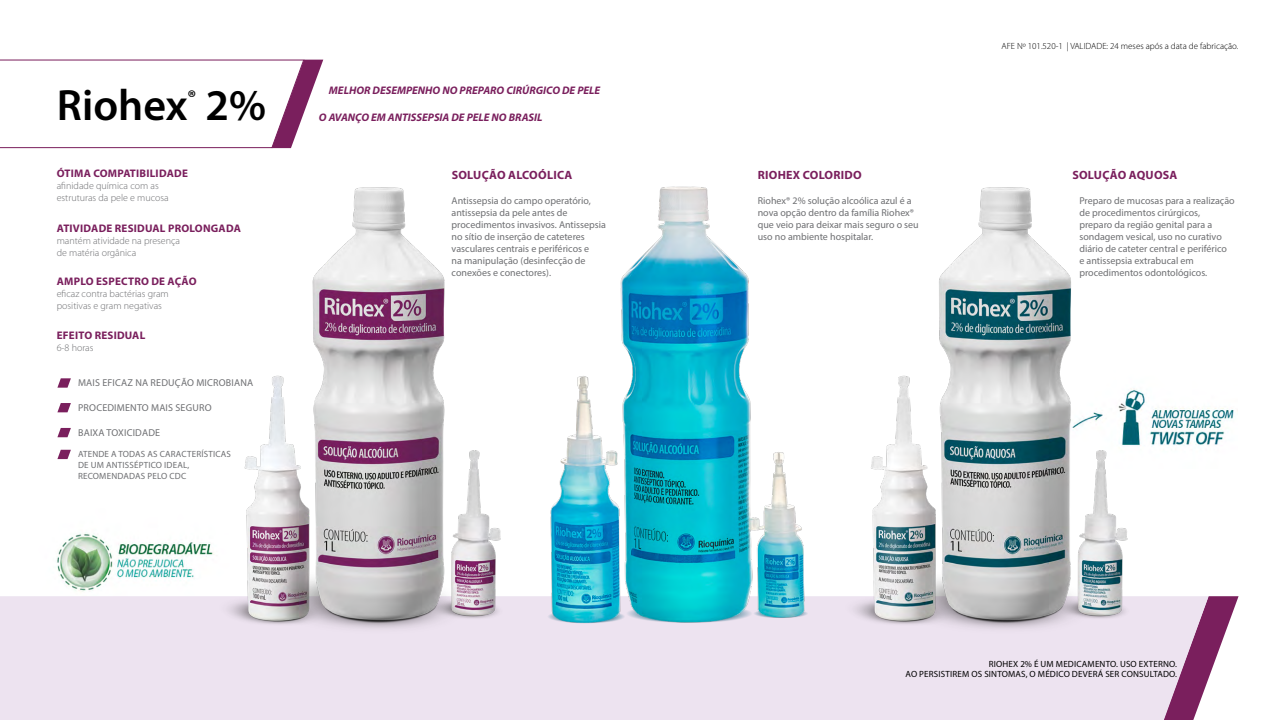
<style>
.page{position:relative;width:1281px;height:720px;background:#fff}
.page>*{position:absolute;margin:0;border:0;box-sizing:border-box;transform-origin:0 0}
.t1{font:600 44px "Myriad Pro";color:#000}
.t2{font:700 12px "Myriad Pro";letter-spacing:.02em;color:#7a1f5d}
.t3{font:700 11px "Myriad Pro";letter-spacing:.02em;color:#7a1f5d}
.t4{font:italic 700 11px "Myriad Pro";color:#7a1f5d}
.t5{font:10px/12px "Myriad Pro";color:#6e6f72}
.t6{font:300 10px/12px "Myriad Pro";color:#6e6f72}
.t7{font:10px "Myriad Pro";letter-spacing:.02em;color:#6e6f72}
.t8{font:9px/10.8px "Myriad Pro";letter-spacing:.02em;color:#000;text-align:right}
.t9{font:9px/10.8px "Myriad Pro";letter-spacing:.02em;color:#6e6f72}
.t10{font:300 9px "Myriad Pro";color:#000}
</style>
<div class="page">
<img style="left:1190px;top:408px;width:44px;height:37px">
<img style="left:57px;top:532px;width:120px;height:60px">
<svg style="left:1208px;top:596px;width:30px;height:84px"></svg>
<div style="left:0;top:596px;width:1208px;height:124px;background:#ede3f0"></div>
<svg style="left:0;top:59px;width:323px;height:90px"></svg>
<svg style="left:57px;top:378px;width:14px;height:10px"></svg>
<svg style="left:57px;top:403px;width:14px;height:9px"></svg>
<svg style="left:57px;top:428px;width:14px;height:9px"></svg>
<svg style="left:57px;top:450px;width:14px;height:9px"></svg>
<img style="left:564px;top:186px;width:240px;height:438px">
<img style="left:177px;top:187px;width:387px;height:475px">
<img style="left:804px;top:187px;width:386px;height:475px">
<h1 class="t1" style="left:57px;top:78px;width:211px">Riohex<sup>®</sup> 2%</h1>
<p class="t4" style="left:329px;top:83px;width:273px">MELHOR DESEMPENHO NO PREPARO CIRÚRGICO DE PELE</p>
<p class="t4" style="left:319px;top:110px;width:225px">O AVANÇO EM ANTISSEPSIA DE PELE NO BRASIL</p>
<p class="t10" style="left:1001px;top:41px;width:238px">AFE Nº 101.520-1 | VALIDADE: 24 meses após a data de fabricação.</p>
<p class="t3" style="left:57px;top:167px;width:132px">ÓTIMA COMPATIBILIDADE</p>
<p class="t2" style="left:451px;top:167px;width:122px">SOLUÇÃO ALCOÓLICA</p>
<p class="t2" style="left:757px;top:167px;width:105px">RIOHEX COLORIDO</p>
<p class="t2" style="left:1072px;top:167px;width:107px">SOLUÇÃO AQUOSA</p>
<p class="t6" style="left:57px;top:180px;width:114px">afinidade química com as estruturas da pele e mucosa</p>
<p class="t5" style="left:451px;top:194px;width:156px">Antissepsia do campo operatório, antissepsia da pele antes de procedimentos invasivos. Antissepsia no sítio de inserção de cateteres vasculares centrais e periféricos e<br>na manipulação (desinfecção de conexões e conectores).</p>
<p class="t5" style="left:1079px;top:194px;width:157px">Preparo de mucosas para a realização de procedimentos cirúrgicos, preparo da região genital para a sondagem vesical, uso no curativo diário de cateter central e periférico<br>e antissepsia extrabucal em procedimentos odontológicos.</p>
<p class="t5" style="left:757px;top:194px;width:162px">Riohex® 2% solução alcoólica azul é a nova opção dentro da família Riohex® que veio para deixar mais seguro o seu uso no ambiente hospitalar.</p>
<p class="t3" style="left:57px;top:221px;width:185px">ATIVIDADE RESIDUAL PROLONGADA</p>
<p class="t6" style="left:57px;top:235px;width:125px">mantém atividade na presença de matéria orgânica</p>
<p class="t3" style="left:57px;top:274px;width:141px">AMPLO ESPECTRO DE AÇÃO</p>
<p class="t6" style="left:57px;top:287px;width:113px">eficaz contra bactérias gram positivas e gram negativas</p>
<p class="t3" style="left:57px;top:328px;width:90px">EFEITO RESIDUAL</p>
<p class="t6" style="left:57px;top:342px;width:38px">6-8 horas</p>
<p class="t7" style="left:78px;top:376px;width:177px">MAIS EFICAZ NA REDUÇÃO MICROBIANA</p>
<p class="t7" style="left:78px;top:401px;width:135px">PROCEDIMENTO MAIS SEGURO</p>
<p class="t7" style="left:78px;top:426px;width:84px">BAIXA TOXICIDADE</p>
<p class="t9" style="left:78px;top:449px;width:154px">ATENDE A TODAS AS CARACTERÍSTICAS<br>DE UM ANTISSÉPTICO IDEAL,<br>RECOMENDADAS PELO CDC</p>
<p class="t8" style="left:905px;top:658px;width:273px">RIOHEX 2% É UM MEDICAMENTO. USO EXTERNO.<br>AO PERSISTIREM OS SINTOMAS, O MÉDICO DEVERÁ SER CONSULTADO.</p>
</div>
